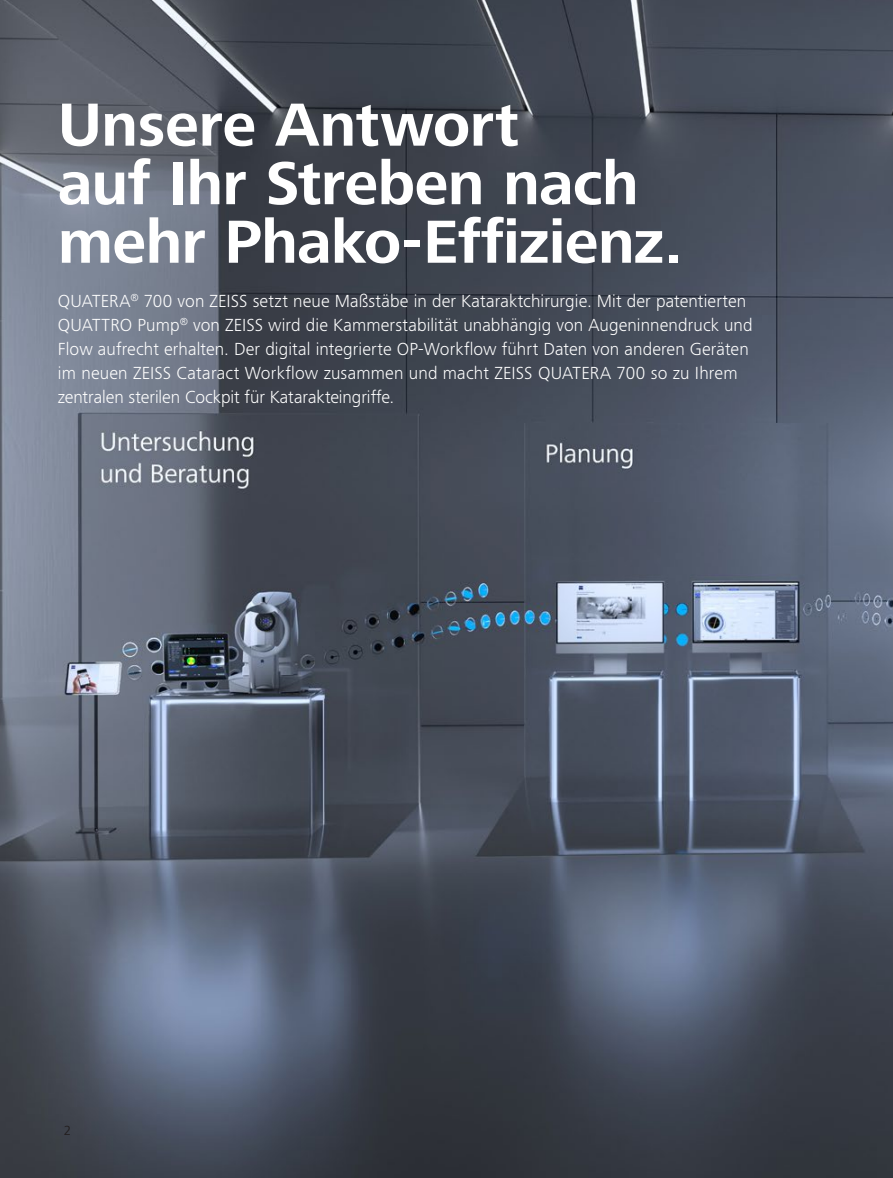
<style>
.page{position:relative;width:893px;height:1178px;background:#fff}
.page>*{position:absolute;margin:0;border:0;box-sizing:border-box;transform-origin:0 0}
.t1{font:700 63px/58.5px "ZEISS Frutiger Next W1 G";letter-spacing:-.01em;color:#fff}
.t2{font:300 18px/24px "ZEISS Frutiger Next W1 G";letter-spacing:.005em;color:#fff}
.t3{font:13.5px "ZEISS Frutiger Next W1 G";color:#231f20}
</style>
<div class="page">
<img style="left:0;top:0;width:893px;height:1178px">
<h1 class="t1" style="left:58px;top:97px;width:626px">Unsere Antwort<br>auf Ihr Streben nach mehr Phako-Effizienz.</h1>
<p class="t2" style="left:58px;top:288px;width:696px">QUATERA<sup>®</sup> 700 von ZEISS setzt neue Maßstäbe in der Kataraktchirurgie. Mit der patentierten QUATTRO Pump<sup>®</sup> von ZEISS wird die Kammerstabilität unabhängig von Augeninnendruck und Flow aufrecht erhalten. Der digital integrierte OP-Workflow führt Daten von anderen Geräten im neuen ZEISS Cataract Workflow zusammen und macht ZEISS QUATERA 700 so zu Ihrem zentralen sterilen Cockpit für Katarakteingriffe.</p>
<p class="t3" style="left:64px;top:1123px;width:9px">2</p>
</div>
